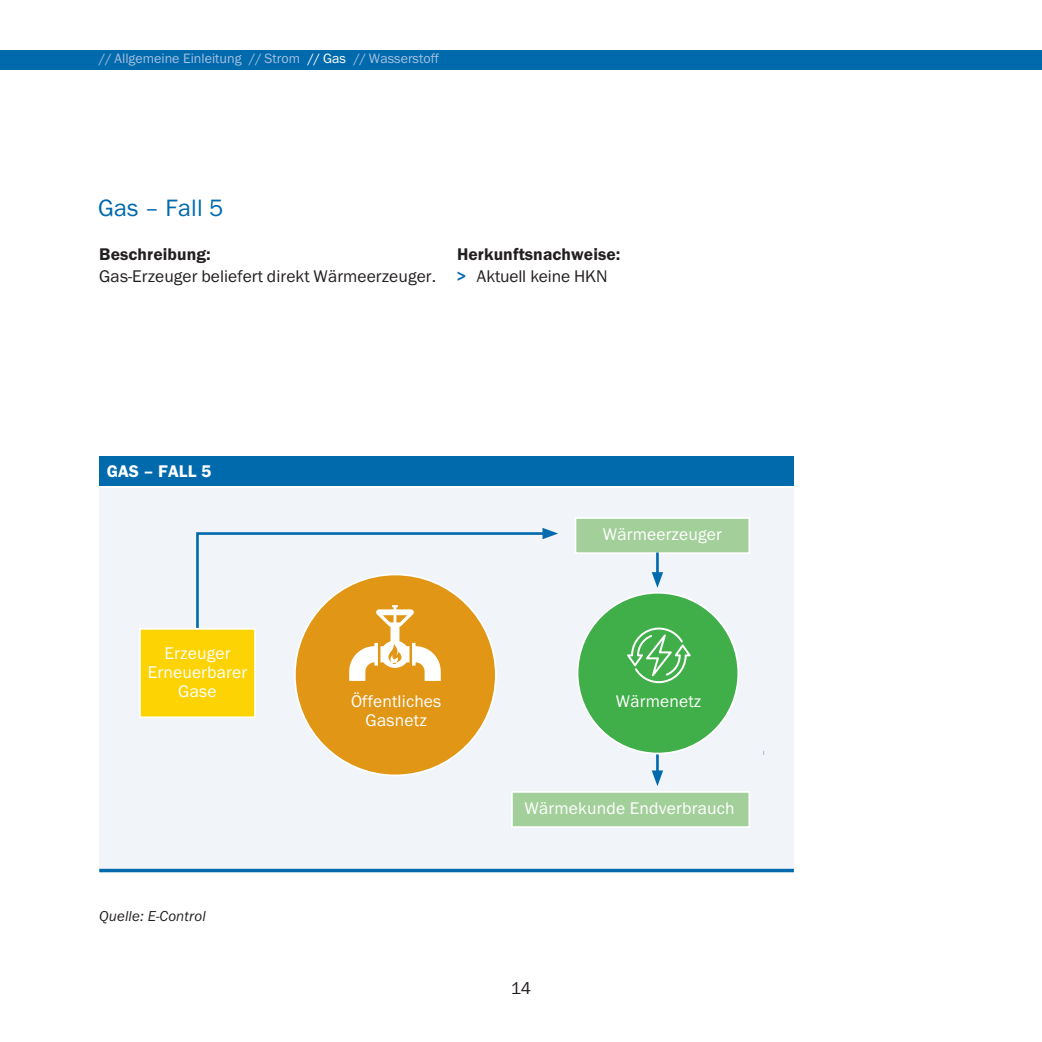
<style>
.page{position:relative;width:1042px;height:1042px;background:#fff}
.page>*{position:absolute;margin:0;border:0;box-sizing:border-box;transform-origin:0 0}
.t1{font:24.5px "Franklin Got Itc T";letter-spacing:.005em;color:#006aad}
.t2{font:17.5px/19.2px "Franklin Got Itc T";letter-spacing:.01em;color:#fff;text-align:center}
.t3{font:600 17.5px/21.9px "Franklin Got Itc T";letter-spacing:.005em;color:#231f20}
.t4{font:17.5px "Franklin Got Itc T";letter-spacing:.005em;color:#231f20}
.t5{font:600 17.5px "Franklin Got Itc T";letter-spacing:.005em;color:#fff}
.t6{font:italic 14.88px "Franklin Got Itc T";letter-spacing:.01em;color:#231f20}
.t7{font:14px "Franklin Got Itc T";color:#a7c0e0}
.s1{color:#fff}
.s2{font-weight:500;color:#006aad}
.s3{font-weight:400}
</style>
<div class="page">
<div style="left:0;top:50px;width:1042px;height:19px;background:#006aad"></div>
<div style="left:99px;top:483px;width:695px;height:389px;background:#f1f4f8"></div>
<div style="left:99px;top:456px;width:695px;height:30px;background:#006aad"></div>
<hr style="left:99px;top:869px;width:695px;height:3px;background:#006aad">
<hr style="left:99px;top:486px;width:695px;height:2px;background:#fff">
<div style="left:295px;top:574px;width:201px;height:201px;background:#e29616;border-radius:50%"></div>
<div style="left:139px;top:628px;width:117px;height:90px;background:#fed304;border:2px solid #fff"></div>
<div style="left:574px;top:517px;width:176px;height:37px;background:#a3cf9a;border:2px solid #fff"></div>
<div style="left:511px;top:791px;width:239px;height:37px;background:#a3cf9a;border:2px solid #fff"></div>
<svg style="left:195px;top:528px;width:363px;height:153px"></svg>
<hr style="left:656px;top:552px;width:3px;height:25px;background:#006aad">
<svg style="left:652px;top:572px;width:11px;height:16px"></svg>
<hr style="left:656px;top:751px;width:3px;height:24px;background:#006aad">
<svg style="left:652px;top:770px;width:11px;height:16px"></svg>
<div style="left:577px;top:593px;width:161px;height:160px;background:#40ae49;border-radius:50%"></div>
<svg style="left:627px;top:627px;width:64px;height:56px"></svg>
<p class="t7" style="left:99px;top:51px;width:341px">// Allgemeine Einleitung // Strom <span class="s1">// Gas</span> // Wasserstoff</p>
<h1 class="t1" style="left:98px;top:194px;width:127px">Gas – Fall 5</h1>
<p class="t3" style="left:99px;top:243px;width:113px">Beschreibung:</p>
<p class="t4" style="left:99px;top:266px;width:338px">Gas-Erzeuger beliefert direkt Wärmeerzeuger.</p>
<p class="t3" style="left:457px;top:243px;width:165px">Herkunftsnachweise: <span class="s2">&gt;</span> <span class="s3">Aktuell keine HKN</span></p>
<p class="t5" style="left:107px;top:461px;width:106px">GAS – FALL 5</p>
<p class="t2" style="left:148px;top:643px;width:101px">Erzeuger<br>Erneuerbarer<br>Gase</p>
<p class="t6" style="left:99px;top:907px;width:108px">Quelle: E-Control</p>
<p class="t2" style="left:351px;top:691px;width:92px">Öffentliches<br>Gasnetz</p>
<p class="t2" style="left:603px;top:524px;width:121px">Wärmeerzeuger</p>
<p class="t2" style="left:616px;top:692px;width:87px">Wärmenetz</p>
<p class="t2" style="left:525px;top:798px;width:211px">Wärmekunde Endverbrauch</p>
<p class="t4" style="left:511px;top:978px;width:22px">14</p>
</div>
